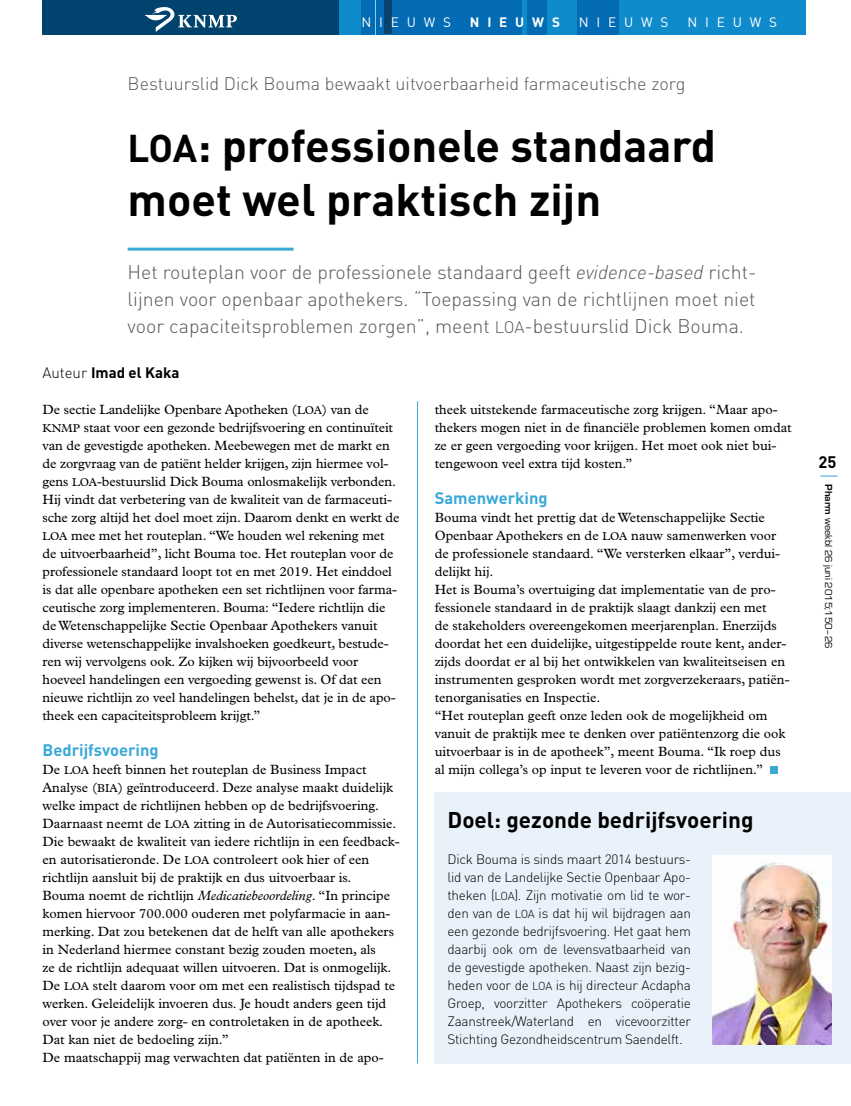
<style>
.page{position:relative;width:851px;height:1106px;background:#fff}
.page>*{position:absolute;margin:0;border:0;box-sizing:border-box;transform-origin:0 0}
.t1{font:700 45px/54px "DIN";color:#000}
.t2{font:700 22.5px "DIN";color:#000}
.t3{font:300 19.5px/27px "DIN";color:#575756;text-align:justify}
.t4{font:300 18px "DIN";color:#575756}
.t5{font:700 16.5px "DIN";color:#3aa9d7}
.t6{font:700 16.5px "DIN";color:#000}
.t7{font:700 15px "DIN";color:#000}
.t8{font:13.5px/18px "Plantin Std";color:#000}
.t9{font:300 13.5px/18px "DIN";letter-spacing:-.02em;color:#000;text-align:justify}
.t10{font:13.5px "DIN";letter-spacing:.58em;color:#fff}
.t11{font:700 13.5px "DIN";letter-spacing:.58em;color:#fff}
.t12{font:10.5px "Eurostile";color:#000}
.s1{font-family:"DIN Bold SC850";font-weight:400;font-size:38.25px}
.s2{font-style:italic}
.s3{font-family:"DIN Light SC850";font-weight:400;font-size:16.65px}
.s4{font-weight:300}
.s5{font-family:"Plantin Std SC850";font-size:11.55px}
.s6{font-family:"DIN Light SC850";font-weight:400;font-size:11.55px}
.s7{font-family:"DIN";font-weight:300;font-size:19.5px;color:#3aa9d7}
.s8{font-weight:700}
</style>
<div class="page">
<hr style="left:128px;top:248px;width:165px;height:3px;background:#3aa9d7">
<div style="left:769px;top:766px;width:8px;height:8px;background:#3aa9d7"></div>
<div style="left:434px;top:792px;width:416px;height:271px;background:#e9f2fa"></div>
<hr style="left:417px;top:401px;width:1px;height:662px;background:#3aa9d7">
<div style="left:43px;top:0;width:296px;height:34px;background:#00436e"></div>
<div style="left:617px;top:0;width:188px;height:34px;background:#0f8bcc"></div>
<div style="left:360px;top:0;width:259px;height:34px;background:#026bb3"></div>
<div style="left:339px;top:0;width:22px;height:34px;background:#0f8bcc"></div>
<div style="left:384px;top:0;width:7px;height:34px;background:#08426f"></div>
<div style="left:547px;top:0;width:30px;height:34px;background:#0f8bcc"></div>
<hr style="left:522px;top:0;width:4px;height:34px;background:#0f8bcc">
<hr style="left:375px;top:0;width:1px;height:34px;background:#86d0ef">
<svg style="left:145px;top:7px;width:92px;height:25px"></svg>
<img style="left:712px;top:855px;width:119px;height:189px">
<p class="t10" style="left:361px;top:14px;width:91px">NIEUWS</p>
<p class="t11" style="left:470px;top:13px;width:92px">NIEUWS</p>
<p class="t10" style="left:578px;top:14px;width:91px">NIEUWS</p>
<p class="t10" style="left:687px;top:14px;width:91px">NIEUWS</p>
<h3 class="t4" style="left:128px;top:72px;width:559px">Bestuurslid Dick Bouma bewaakt uitvoerbaarheid farmaceutische zorg</h3>
<h1 class="t1" style="left:128px;top:117px;width:589px"><span class="s1">loa</span>: professionele standaard moet wel praktisch zijn</h1>
<h3 class="t3" style="left:128px;top:258px;width:630px">Het routeplan voor de professionele standaard geeft <span class="s2">evidence-based</span> richt&shy;lijnen voor openbaar apothekers. “Toepassing van de richtlijnen moet niet voor capaciteitsproblemen zorgen”, meent <span class="s3">LOA</span>-bestuurslid Dick Bouma.</h3>
<p class="t7" style="left:43px;top:363px;width:139px"><span class="s4">Auteur</span> Imad el Kaka</p>
<p class="t8" style="left:43px;top:401px;width:358px">De sectie Landelijke Openbare Apotheken (<span class="s5">LOA</span>) van de <span class="s5">KNMP</span> staat voor een gezonde bedrijfsvoering en continuïteit van de gevestigde apotheken. Meebewegen met de markt en de zorgvraag van de patiënt helder krijgen, zijn hiermee vol&shy;gens <span class="s5">LOA</span>-bestuurslid Dick Bouma onlosmakelijk verbonden.<br>Hij vindt dat verbetering van de kwaliteit van de farmaceuti&shy;sche zorg altijd het doel moet zijn. Daarom denkt en werkt de <span class="s5">LOA</span> mee met het routeplan. “We houden wel rekening met de uitvoerbaarheid”, licht Bouma toe. Het routeplan voor de professionele standaard loopt tot en met 2019. Het einddoel is dat alle openbare apotheken een set richtlijnen voor farma&shy;ceutische zorg implementeren. Bouma: “Iedere richtlijn die de Wetenschappelijke Sectie Openbaar Apothekers vanuit diverse wetenschappelijke invalshoeken goedkeurt, bestude&shy;ren wij vervolgens ook. Zo kijken wij bijvoorbeeld voor hoeveel handelingen een vergoeding gewenst is. Of dat een nieuwe richtlijn zo veel handelingen behelst, dat je in de apo&shy;theek een capaciteitsprobleem krijgt.”</p>
<p class="t5" style="left:43px;top:739px;width:118px">Bedrijfsvoering</p>
<p class="t8" style="left:43px;top:761px;width:358px">De <span class="s5">LOA</span> heeft binnen het routeplan de Business Impact Analyse (<span class="s5">BIA</span>) geïntroduceerd. Deze analyse maakt duidelijk welke impact de richtlijnen hebben op de bedrijfsvoering.<br>Daarnaast neemt de <span class="s5">LOA</span> zitting in de Autorisatiecommissie.<br>Die bewaakt de kwaliteit van iedere richtlijn in een feedback&shy;en autorisatieronde. De <span class="s5">LOA</span> controleert ook hier of een richtlijn aansluit bij de praktijk en dus uitvoerbaar is.<br>Bouma noemt de richtlijn <span class="s2">Medicatiebeoordeling</span>. “In principe komen hiervoor 700.000 ouderen met polyfarmacie in aan&shy;merking. Dat zou betekenen dat de helft van alle apothekers in Nederland hiermee constant bezig zouden moeten, als<br>ze de richtlijn adequaat willen uitvoeren. Dat is onmogelijk.<br>De <span class="s5">LOA</span> stelt daarom voor om met een realistisch tijdspad te werken. Geleidelijk invoeren dus. Je houdt anders geen tijd over voor je andere zorg- en controletaken in de apotheek.<br>Dat kan niet de bedoeling zijn.”<br>De maatschappij mag verwachten dat patiënten in de apo-</p>
<p class="t8" style="left:434px;top:401px;width:358px">theek uitstekende farmaceutische zorg krijgen. “Maar apo&shy;thekers mogen niet in de financiële problemen komen omdat ze er geen vergoeding voor krijgen. Het moet ook niet bui&shy;tengewoon veel extra tijd kosten.”</p>
<p class="t5" style="left:434px;top:487px;width:114px">Samenwerking</p>
<p class="t8" style="left:434px;top:509px;width:356px">Bouma vindt het prettig dat de Wetenschappelijke Sectie Openbaar Apothekers en de <span class="s5">LOA</span> nauw samenwerken voor de professionele standaard. “We versterken elkaar”, verdui&shy;delijkt hij.<br>Het is Bouma’s overtuiging dat implementatie van de pro&shy;fessionele standaard in de praktijk slaagt dankzij een met<br>de stakeholders overeengekomen meerjarenplan. Enerzijds doordat het een duidelijke, uitgestippelde route kent, ander&shy;zijds doordat er al bij het ontwikkelen van kwaliteitseisen en instrumenten gesproken wordt met zorgverzekeraars, patiën&shy;tenorganisaties en Inspectie.<br>“Het routeplan geeft onze leden ook de mogelijkheid om vanuit de praktijk mee te denken over patiëntenzorg die ook uitvoerbaar is in de apotheek”, meent Bouma. “Ik roep dus al mijn collega’s op input te leveren voor de richtlijnen.”</p>
<h2 class="t2" style="left:447px;top:805px;width:307px">Doel: gezonde bedrijfsvoering</h2>
<p class="t9" style="left:447px;top:850px;width:245px">Dick Bouma is sinds maart 2014 bestuurs&shy;lid van de Landelijke Sectie Openbaar Apo&shy;theken (<span class="s6">LOA</span>). Zijn motivatie om lid te wor&shy;den van de <span class="s6">LOA</span> is dat hij wil bijdragen aan een gezonde bedrijfsvoering. Het gaat hem daarbij ook om de levensvatbaarheid van de gevestigde apotheken. Naast zijn bezig&shy;heden voor de <span class="s6">LOA</span> is hij directeur Acdapha Groep, voorzitter Apothekers coöperatie Zaanstreek/Waterland en vicevoorzitter Stichting Gezondheidscentrum Saendelft.</p>
<p class="t6" style="left:818px;top:451px;width:19px">25</p>
<p class="t12" style="left:834px;top:473px;width:177px;rotate:90deg"><span class="s7">|</span> <span class="s8">Pharm</span> weekbl 26 juni 2015;150–26</p>
</div>
